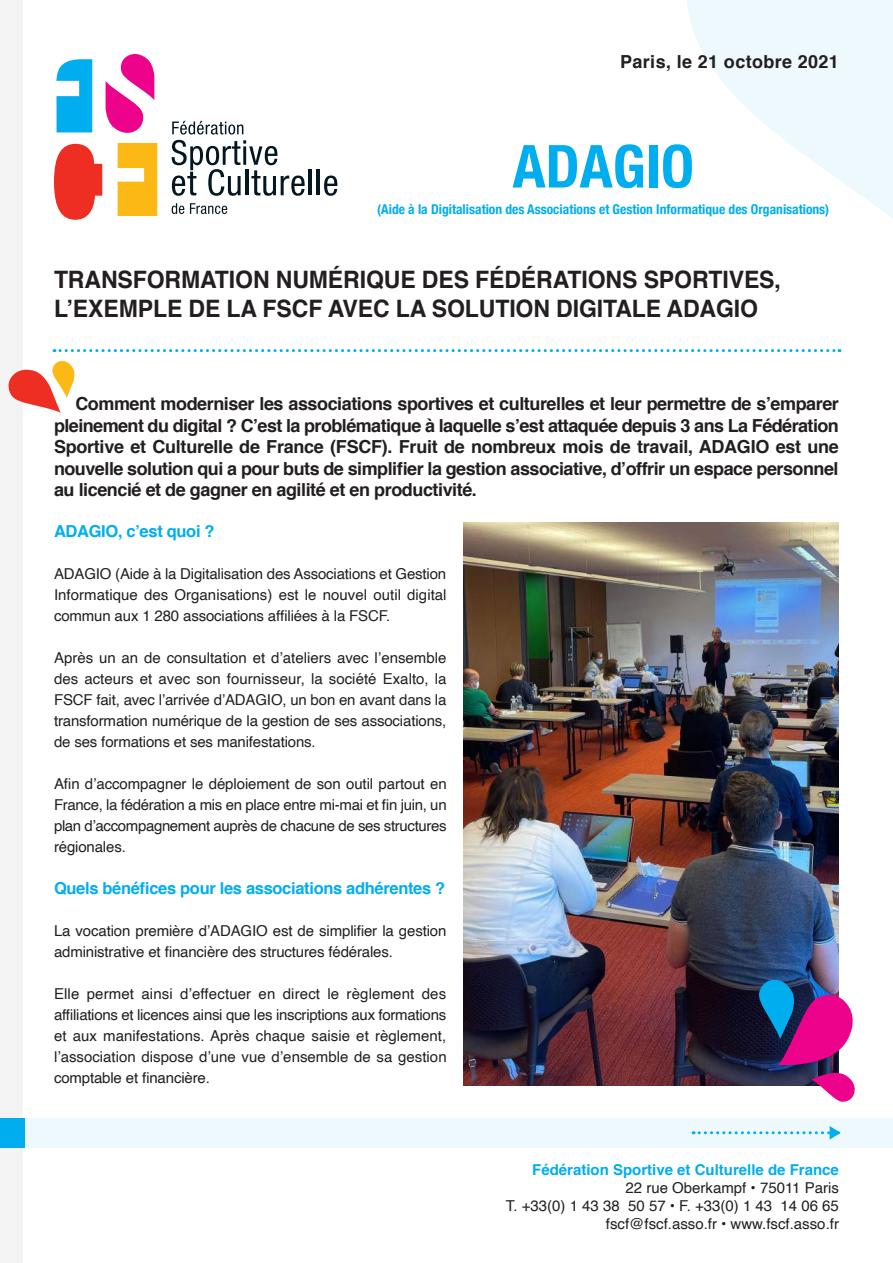
<style>
.page{position:relative;width:893px;height:1263px;background:#fff}
.page>*{position:absolute;margin:0;border:0;box-sizing:border-box;transform-origin:0 0}
.t1{font:700 condensed 59.4px "Helvetica Neue";color:#00aeef}
.t2{font:700 24px "Helvetica";letter-spacing:-.005em;color:#231f20;scale:.96 1}
.t3{font:700 18px/21.6px "Helvetica";letter-spacing:-.025em;color:#231f20;text-align:justify}
.t4{font:700 18px "Helvetica";letter-spacing:.02em;color:#231f20}
.t5{font:700 16.5px "Helvetica";letter-spacing:-.02em;color:#00aeef}
.Style_de_paragraphe{font:15px/21px "Helvetica";letter-spacing:-.01em;color:#231f20;text-align:justify}
.t6{font:700 15px "Helvetica";color:#00aeef}
.t7{font:700 condensed 13.5px "Helvetica Neue";color:#00aeef}
</style>
<div class="page">
<div style="left:0;top:0;width:23px;height:1263px;background:#f4f4f4"></div>
<svg style="left:54px;top:349px;width:628px;height:3px"></svg>
<svg style="left:685px;top:0;width:208px;height:353px"></svg>
<svg style="left:54px;top:144px;width:48px;height:76px"></svg>
<svg style="left:106px;top:54px;width:48px;height:79px"></svg>
<svg style="left:57px;top:59px;width:35px;height:73px"></svg>
<svg style="left:118px;top:143px;width:39px;height:73px;background:#fcc031"></svg>
<hr style="left:309px;top:170px;width:3px;height:25px;background:#031722">
<hr style="left:317px;top:170px;width:3px;height:25px;background:#031722">
<svg style="left:324px;top:176px;width:13px;height:20px"></svg>
<svg style="left:172px;top:203px;width:12px;height:11px"></svg>
<svg style="left:190px;top:203px;width:37px;height:11px"></svg>
<svg style="left:172px;top:121px;width:133px;height:75px"></svg>
<svg style="left:8px;top:361px;width:67px;height:52px"></svg>
<div style="left:0;top:1118px;width:893px;height:29px;background:#eef9fd"></div>
<div style="left:0;top:1118px;width:24px;height:29px;background:#00aeef"></div>
<svg style="left:693px;top:1126px;width:148px;height:13px"></svg>
<img style="left:463px;top:522px;width:376px;height:563px">
<img style="left:759px;top:979px;width:96px;height:123px">
<p class="t4" style="left:620px;top:47px;width:220px">Paris, le 21 octobre 2021</p>
<p class="t1" style="left:513px;top:117px;width:183px">ADAGIO</p>
<p class="t7" style="left:377px;top:198px;width:454px">(Aide à la Digitalisation des Associations et Gestion Informatique des Organisations)</p>
<p class="t2" style="left:54px;top:260px;width:759px">TRANSFORMATION NUMÉRIQUE DES FÉDÉRATIONS SPORTIVES,</p>
<p class="t2" style="left:54px;top:289px;width:735px">L’EXEMPLE DE LA FSCF AVEC LA SOLUTION DIGITALE ADAGIO</p>
<p class="t3" style="left:54px;top:393px;width:786px;text-indent:21px">Comment moderniser les associations sportives et culturelles et leur permettre de s’emparer pleinement du digital ? C’est la problématique à laquelle s’est attaquée depuis 3 ans La Fédération Sportive et Culturelle de France (FSCF). Fruit de nombreux mois de travail, ADAGIO est une nouvelle solution qui a pour buts de simplifier la gestion associative, d’offrir un espace personnel au licencié et de gagner en agilité et en productivité.</p>
<p class="t5" style="left:54px;top:518px;width:162px">ADAGIO, c’est quoi ?</p>
<p class="Style_de_paragraphe" style="left:54px;top:564px;width:394px">ADAGIO (Aide à la Digitalisation des Associations et Gestion Informatique des Organisations) est le nouvel outil digital commun aux 1 280 associations affiliées à la FSCF.</p>
<p class="Style_de_paragraphe" style="left:54px;top:648px;width:394px">Après un an de consultation et d’ateliers avec l’ensemble des acteurs et avec son fournisseur, la société Exalto, la FSCF fait, avec l’arrivée d’ADAGIO, un bon en avant dans la transformation numérique de la gestion de ses associations, de ses formations et ses manifestations.</p>
<p class="Style_de_paragraphe" style="left:54px;top:774px;width:394px">Afin d’accompagner le déploiement de son outil partout en France, la fédération a mis en place entre mi-mai et fin juin, un plan d’accompagnement auprès de chacune de ses structures régionales.</p>
<p class="t5" style="left:54px;top:875px;width:393px">Quels bénéfices pour les associations adhérentes ?</p>
<p class="Style_de_paragraphe" style="left:54px;top:921px;width:394px">La vocation première d’ADAGIO est de simplifier la gestion administrative et financière des structures fédérales.</p>
<p class="Style_de_paragraphe" style="left:54px;top:984px;width:394px">Elle permet ainsi d’effectuer en direct le règlement des affiliations et licences ainsi que les inscriptions aux formations et aux manifestations. Après chaque saisie et règlement, l’association dispose d’une vue d’ensemble de sa gestion comptable et financière.</p>
<p class="t6" style="left:532px;top:1158px;width:308px">Fédération Sportive et Culturelle de France</p>
<p class="Style_de_paragraphe" style="left:625px;top:1178px;width:215px">22 rue Oberkampf • 75011 Paris</p>
<p class="Style_de_paragraphe" style="left:506px;top:1196px;width:334px">T. +33(0) 1 43 38 50 57 • F. +33(0) 1 43 14 06 65</p>
<p class="Style_de_paragraphe" style="left:606px;top:1214px;width:235px">fscf@fscf.asso.fr • www.fscf.asso.fr</p>
</div>
